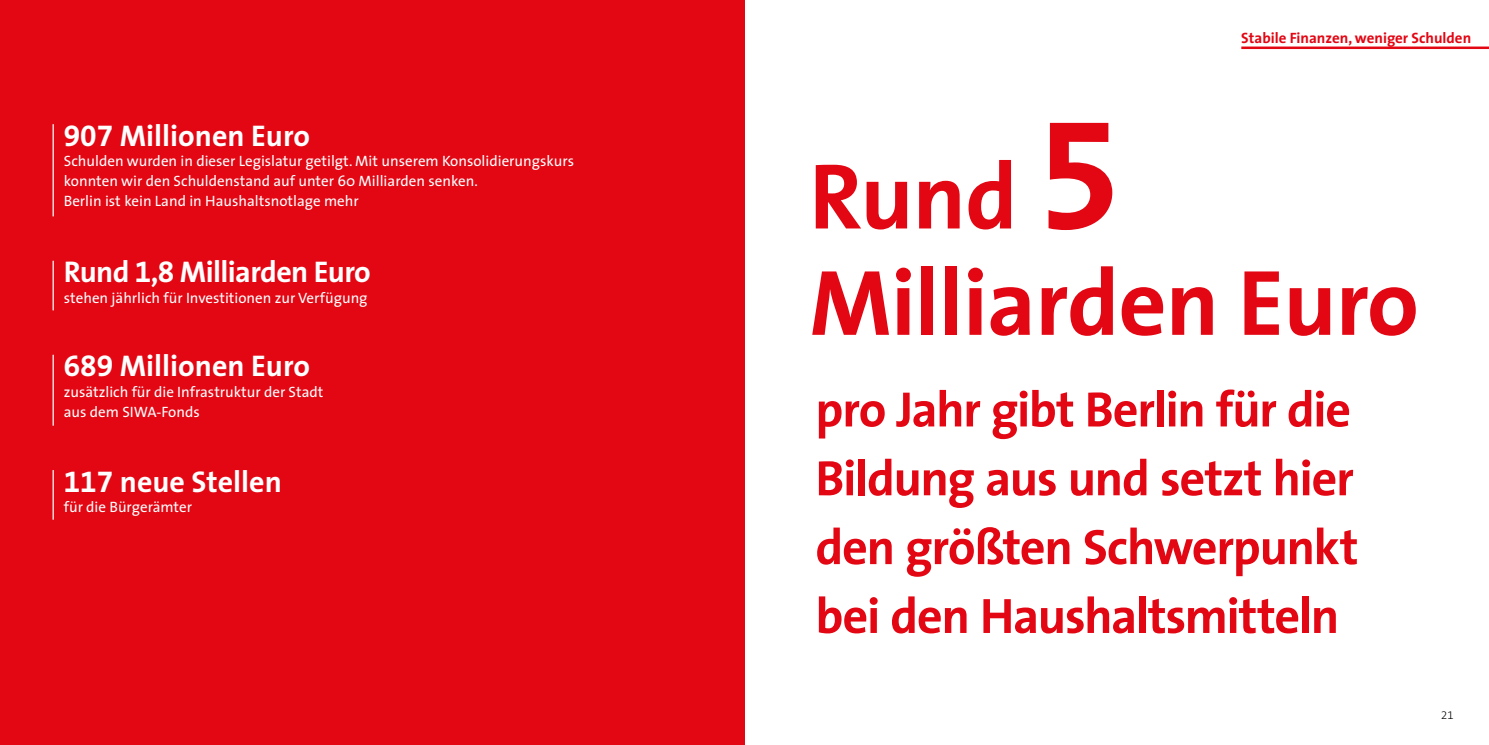
<style>
.page{position:relative;width:1489px;height:745px;background:#fff}
.page>*{position:absolute;margin:0;border:0;box-sizing:border-box;transform-origin:0 0}
.t1{font:700 93.75px/106.2px "The Sans";letter-spacing:-.01em;color:#e30613}
.t2{font:700 50px/68.8px "The Sans";letter-spacing:-.025em;color:#e30613}
.t3{font:700 30px "The Sans";color:#fff}
.t4{font:700 30px "The Sans";letter-spacing:-.02em;color:#fff}
.t5{font:15px/20px "The Sans";color:#fff}
.t6{font:700 15px "The Sans";color:#e30613}
.t7{font:11.25px "The Sans Light Expert";color:#000}
.s1{font-family:"The Sans Bold Expert";font-weight:400}
.s2{font-family:"The Sans Bold Expert";font-weight:400;font-size:156.25px}
</style>
<div class="page">
<div style="left:0;top:0;width:744px;height:744px;background:#e30613"></div>
<hr style="left:1241px;top:46px;width:247px;height:3px;background:#e30613">
<hr style="left:53px;top:124px;width:1px;height:92px;background:#fff">
<hr style="left:53px;top:260px;width:1px;height:50px;background:#fff">
<hr style="left:53px;top:354px;width:1px;height:71px;background:#fff">
<hr style="left:53px;top:469px;width:1px;height:50px;background:#fff">
<h3 class="t3" style="left:64px;top:110px;width:247px"><span class="s1">907</span> Millionen Euro</h3>
<p class="t5" style="left:64px;top:150px;width:512px">Schulden wurden in dieser Legislatur getilgt. Mit unserem Konsolidierungskurs konnten wir den Schuldenstand auf unter 60 Milliarden senken.<br>Berlin ist kein Land in Haushaltsnotlage mehr</p>
<h3 class="t4" style="left:64px;top:247px;width:308px">Rund <span class="s1">1,8</span> Milliarden Euro</h3>
<p class="t5" style="left:64px;top:287px;width:305px">stehen jährlich für Investitionen zur Verfügung</p>
<h3 class="t3" style="left:64px;top:341px;width:247px"><span class="s1">689</span> Millionen Euro</h3>
<p class="t5" style="left:64px;top:381px;width:261px">zusätzlich für die Infrastruktur der Stadt aus dem SIWA-Fonds</p>
<h3 class="t3" style="left:64px;top:456px;width:219px"><span class="s1">117</span> neue Stellen</h3>
<p class="t5" style="left:64px;top:496px;width:130px">für die Bürgerämter</p>
<p class="t6" style="left:1241px;top:25px;width:231px">Stabile Finanzen, weniger Schulden</p>
<h1 class="t1" style="left:809px;top:141px;width:611px">Rund <span class="s2">5<br></span>Milliarden Euro</h1>
<h2 class="t2" style="left:815px;top:373px;width:544px">pro Jahr gibt Berlin für die<br>Bildung aus und setzt hier den größten Schwerpunkt bei den Haushaltsmitteln</h2>
<p class="t7" style="left:1440px;top:705px;width:14px">21</p>
</div>
